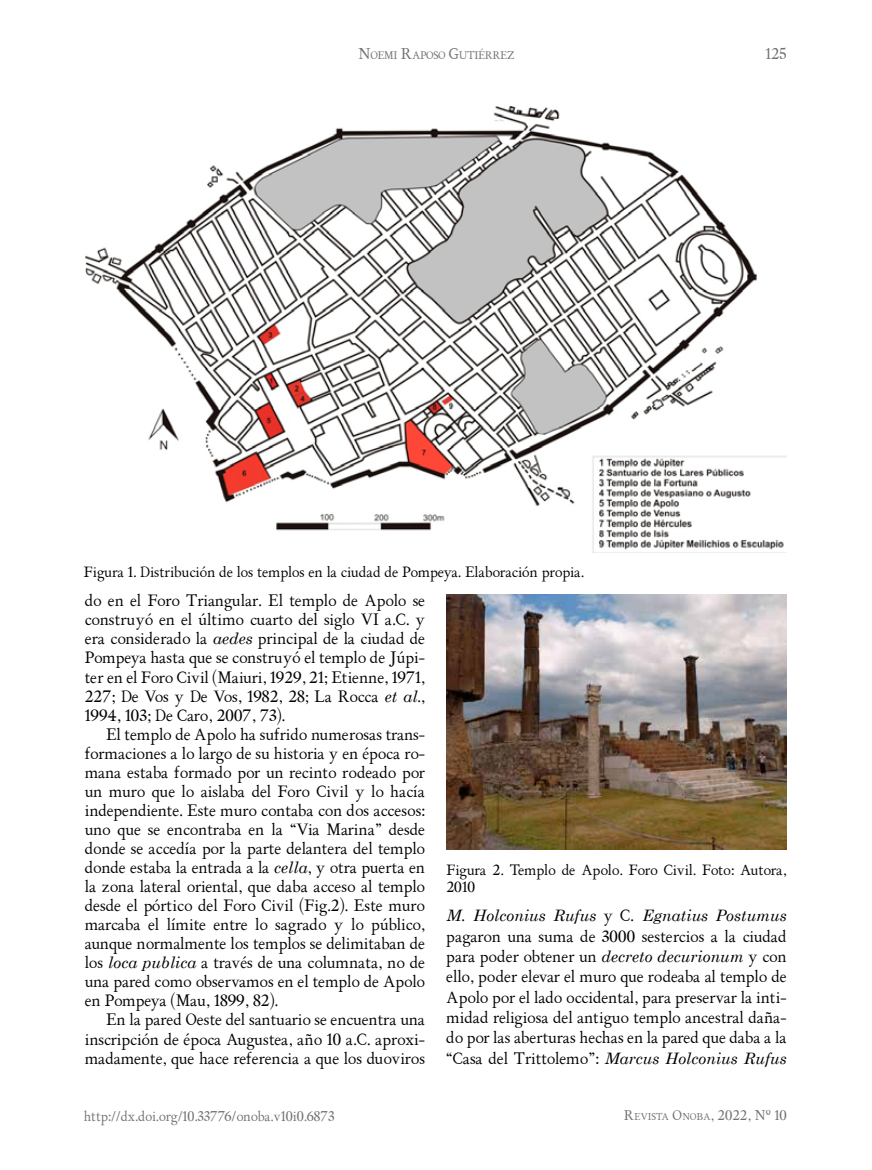
<style>
.page{position:relative;width:872px;height:1170px;background:#fff}
.page>*{position:absolute;margin:0;border:0;box-sizing:border-box;transform-origin:0 0}
.t1{font:15.75px/19px "ALPHABETUM Unicode";color:#000;text-align:justify}
.t2{font:15px "ALPHABETUM Unicode";color:#707172}
.t3{font:14.25px/17.1px "ALPHABETUM Unicode";color:#000}
.t4{font:13.5px "ALPHABETUM Unicode";color:#707172}
.t5{font:10.5px "ALPHABETUM Unicode";letter-spacing:-.03em;color:#707172}
.t6{font:9.45px "ALPHABETUM Unicode";color:#707172}
.s1{font-size:15px}
.s2{font-style:italic}
.s3{font-size:13.5px}
</style>
<div class="page">
<img style="left:85px;top:106px;width:701px;height:446px">
<img style="left:447px;top:594px;width:340px;height:255px">
<p class="t5" style="left:358px;top:48px;width:157px"><span class="s1">N</span>OEMI <span class="s1">R</span>APOSO <span class="s1">G</span>UTIÉRREZ</p>
<p class="t2" style="left:766px;top:44px;width:22px">125</p>
<p class="t3" style="left:84px;top:563px;width:502px">Figura 1. Distribución de los templos en la ciudad de Pompeya. Elaboración propia.</p>
<p class="t1" style="left:85px;top:591px;width:342px">do en el Foro Triangular. El templo de Apolo se construyó en el último cuarto del siglo VI a.C. y era considerado la <span class="s2">aedes</span> principal de la ciudad de Pompeya hasta que se construyó el templo de Júpi&shy;ter en el Foro Civil (Maiuri, 1929, 21; Etienne, 1971, 227; De Vos y De Vos, 1982, 28; La Rocca <span class="s2">et al</span>., 1994, 103; De Caro, 2007, 73).</p>
<p class="t1" style="left:85px;top:725px;width:342px;text-indent:21px">El templo de Apolo ha sufrido numerosas trans&shy;formaciones a lo largo de su historia y en época ro&shy;mana estaba formado por un recinto rodeado por un muro que lo aislaba del Foro Civil y lo hacía independiente. Este muro contaba con dos accesos: uno que se encontraba en la “Via Marina” desde donde se accedía por la parte delantera del templo donde estaba la entrada a la <span class="s2">cella</span>, y otra puerta en la zona lateral oriental, que daba acceso al templo desde el pórtico del Foro Civil (Fig.2). Este muro marcaba el límite entre lo sagrado y lo público, aunque normalmente los templos se delimitaban de los <span class="s2">loca publica</span> a través de una columnata, no de una pared como observamos en el templo de Apolo en Pompeya (Mau, 1899, 82).</p>
<p class="t1" style="left:85px;top:1010px;width:342px;text-indent:21px">En la pared Oeste del santuario se encuentra una inscripción de época Augustea, año 10 a.C. aproxi&shy;madamente, que hace referencia a que los duoviros</p>
<p class="t3" style="left:447px;top:861px;width:342px">Figura 2. Templo de Apolo. Foro Civil. Foto: Autora,<br>2010</p>
<p class="t1" style="left:446px;top:905px;width:342px;line-height:20.4px"><span class="s2">M. Holconius Rufus</span> y C<span class="s2">. Egnatius Postumus </span>pagaron una suma de 3000 sestercios a la ciudad para poder obtener un <span class="s2">decreto decurionum</span> y con ello, poder elevar el muro que rodeaba al templo de Apolo por el lado occidental, para preservar la inti&shy;midad religiosa del antiguo templo ancestral daña&shy;do por las aberturas hechas en la pared que daba a la “Casa del Trittolemo”: <span class="s2">Marcus Holconius Rufus</span></p>
<p class="t4" style="left:84px;top:1107px;width:252px">http://dx.doi.org/10.33776/onoba.v10i0.6873</p>
<p class="t6" style="left:624px;top:1110px;width:165px"><span class="s3">R</span>EVISTA <span class="s3">O</span>NOBA<span class="s3">, 2022, Nº 10</span></p>
</div>
